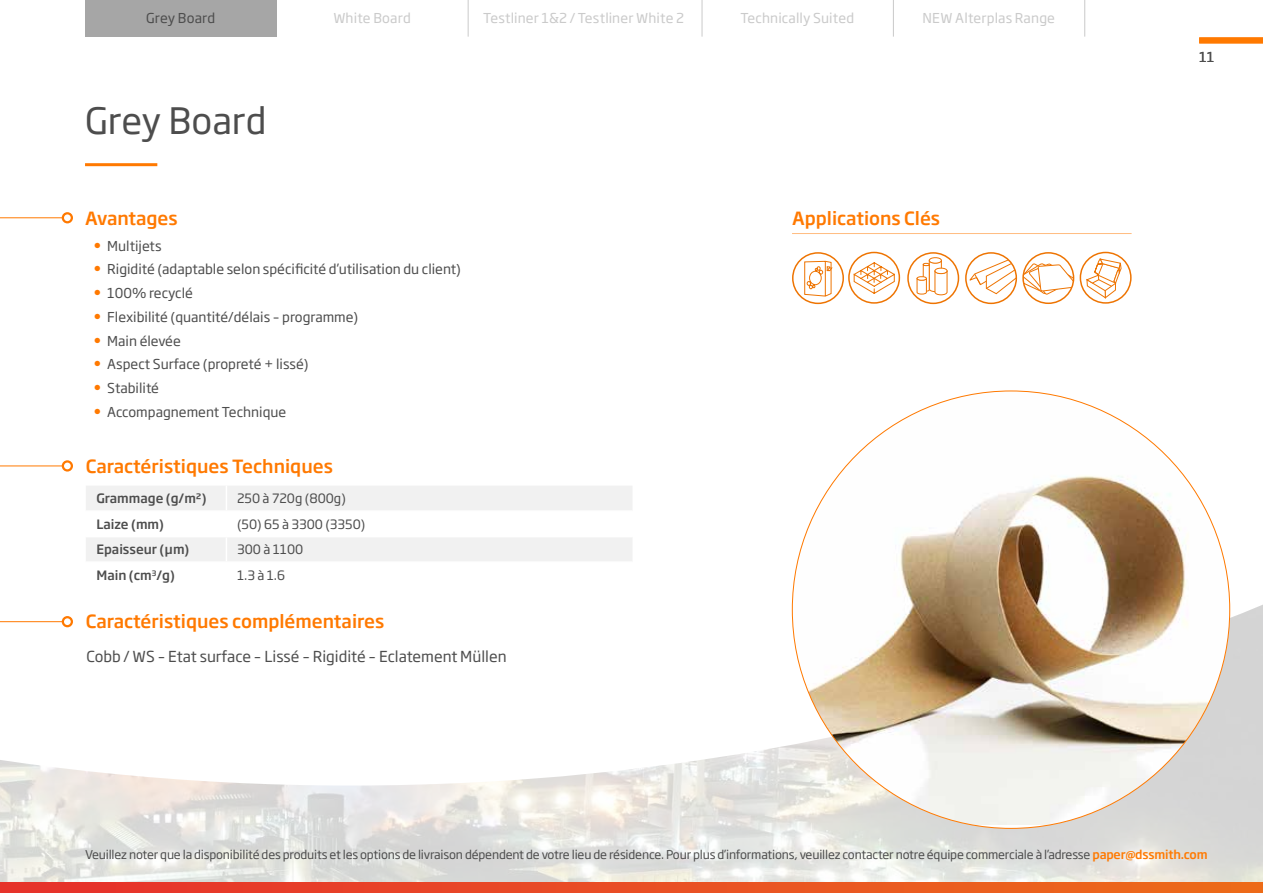
<style>
.page{position:relative;width:1263px;height:893px;background:#fff}
.page>*{position:absolute;margin:0;border:0;box-sizing:border-box;transform-origin:0 0}
.t1{font:36px "Soho Gothic Pro";color:#4d4d4d}
.t2{font:500 18px "Soho Gothic Pro";color:#ff7900}
.t3{font:15px "Soho Gothic Pro";color:#4d4d4d}
.t4{font:13.5px "Soho Gothic Pro";color:#4d4d4d}
.t5{font:13.5px "Soho Gothic Pro";letter-spacing:.01em;color:#cacaca}
.t6{font:500 12.75px "Soho Gothic Pro";color:#4d4d4d}
.t7{font:12.75px "Soho Gothic Pro";color:#4d4d4d}
.t8{font:12px "Soho Gothic Pro";letter-spacing:-.015em;color:#4d4d4d}
.s1{font-size:15px;color:#ff7900}
.s2{font-weight:500;color:#ff7900}
</style>
<div class="page">
<img style="left:0;top:601px;width:1263px;height:281px">
<div style="left:85px;top:0;width:191px;height:37px;background:#a6a6a6"></div>
<hr style="left:468px;top:0;width:1px;height:37px;background:#cacaca">
<hr style="left:1084px;top:0;width:1px;height:37px;background:#cacaca">
<hr style="left:702px;top:0;width:1px;height:37px;background:#cacaca">
<hr style="left:893px;top:0;width:1px;height:37px;background:#cacaca">
<hr style="left:85px;top:163px;width:72px;height:3px;background:#ff7900">
<div style="left:1199px;top:37px;width:64px;height:6px;background:#ff7900"></div>
<svg style="left:86px;top:486px;width:546px;height:75px"></svg>
<hr style="left:85px;top:639px;width:2px;height:33px;background:#fff">
<hr style="left:85px;top:672px;width:141px;height:1px;background:#fff">
<hr style="left:226px;top:672px;width:408px;height:1px;background:#fff">
<hr style="left:631px;top:639px;width:3px;height:33px;background:#fff">
<hr style="left:792px;top:233px;width:339px;height:1px;background:#ffbc80">
<div style="left:792px;top:252px;width:52px;height:52px;border:2px solid #ee7402;border-radius:50%"></div>
<svg style="left:804px;top:260px;width:28px;height:37px"></svg>
<svg style="left:853px;top:262px;width:42px;height:32px"></svg>
<div style="left:848px;top:252px;width:52px;height:52px;border:2px solid #ee7402;border-radius:50%"></div>
<svg style="left:916px;top:256px;width:32px;height:40px"></svg>
<div style="left:907px;top:252px;width:52px;height:52px;border:2px solid #ee7402;border-radius:50%"></div>
<svg style="left:969px;top:253px;width:47px;height:42px"></svg>
<div style="left:965px;top:252px;width:52px;height:52px;border:2px solid #ee7402;border-radius:50%"></div>
<svg style="left:1025px;top:263px;width:48px;height:32px"></svg>
<div style="left:1022px;top:252px;width:52px;height:52px;border:2px solid #ee7402;border-radius:50%"></div>
<div style="left:1080px;top:252px;width:51px;height:52px;border:2px solid #ee7402;border-radius:50%"></div>
<svg style="left:1086px;top:257px;width:35px;height:42px"></svg>
<svg style="left:0;top:882px;width:1263px;height:11px;background:#e94d23"></svg>
<img style="left:792px;top:391px;width:438px;height:434px">
<hr style="left:0;top:217px;width:63px;height:1px;background:#ff7900">
<div style="left:62px;top:212px;width:11px;height:11px;border:2px solid #ff7900;border-radius:50%"></div>
<hr style="left:0;top:466px;width:63px;height:1px;background:#ff7900">
<div style="left:62px;top:460px;width:11px;height:12px;border:2px solid #ff7900;border-radius:50%"></div>
<hr style="left:0;top:621px;width:63px;height:1px;background:#ff7900">
<div style="left:62px;top:616px;width:11px;height:11px;border:2px solid #ff7900;border-radius:50%"></div>
<p class="t4" style="left:146px;top:8px;width:71px">Grey Board</p>
<p class="t5" style="left:333px;top:8px;width:79px">White Board</p>
<p class="t5" style="left:483px;top:8px;width:202px">Testliner 1&amp;2 / Testliner White 2</p>
<p class="t5" style="left:740px;top:8px;width:115px">Technically Suited</p>
<p class="t5" style="left:922px;top:8px;width:134px">NEW Alterplas Range</p>
<h1 class="t1" style="left:85px;top:93px;width:183px">Grey Board</h1>
<h2 class="t2" style="left:85px;top:204px;width:94px">Avantages</h2>
<p class="t4" style="left:94px;top:235px;width:70px"><span class="s1">•</span> Multijets</p>
<p class="t4" style="left:94px;top:259px;width:369px"><span class="s1">•</span> Rigidité (adaptable selon spécificité d’utilisation du client)</p>
<p class="t4" style="left:94px;top:283px;width:101px"><span class="s1">•</span> 100% recyclé</p>
<p class="t4" style="left:94px;top:306px;width:266px"><span class="s1">•</span> Flexibilité (quantité/délais – programme)</p>
<p class="t4" style="left:94px;top:330px;width:89px"><span class="s1">•</span> Main élevée</p>
<p class="t4" style="left:94px;top:354px;width:217px"><span class="s1">•</span> Aspect Surface (propreté + lissé)</p>
<p class="t4" style="left:94px;top:378px;width:67px"><span class="s1">•</span> Stabilité</p>
<p class="t4" style="left:94px;top:401px;width:194px"><span class="s1">•</span> Accompagnement Technique</p>
<h2 class="t2" style="left:86px;top:452px;width:249px">Caractéristiques Techniques</h2>
<p class="t6" style="left:96px;top:489px;width:112px">Grammage (g/m²)</p>
<p class="t7" style="left:237px;top:489px;width:110px">250 à 720g (800g)</p>
<p class="t6" style="left:96px;top:514px;width:69px">Laize (mm)</p>
<p class="t7" style="left:237px;top:514px;width:130px">(50) 65 à 3300 (3350)</p>
<p class="t6" style="left:96px;top:540px;width:94px">Epaisseur (µm)</p>
<p class="t7" style="left:237px;top:540px;width:68px">300 à 1100</p>
<p class="t6" style="left:96px;top:565px;width:80px">Main (cm<sup>3</sup>/g)</p>
<p class="t7" style="left:237px;top:565px;width:50px">1.3 à 1.6</p>
<h2 class="t2" style="left:86px;top:607px;width:300px">Caractéristiques complémentaires</h2>
<p class="t3" style="left:87px;top:644px;width:422px">Cobb / WS – Etat surface – Lissé – Rigidité – Eclatement Müllen</p>
<h2 class="t2" style="left:792px;top:204px;width:150px">Applications Clés</h2>
<p class="t4" style="left:1199px;top:47px;width:17px">11</p>
<p class="t8" style="left:85px;top:846px;width:1124px">Veuillez noter que la disponibilité des produits et les options de livraison dépendent de votre lieu de résidence. Pour plus d’informations, veuillez contacter notre équipe commerciale à l’adresse <span class="s2">paper@dssmith.com</span></p>
</div>
